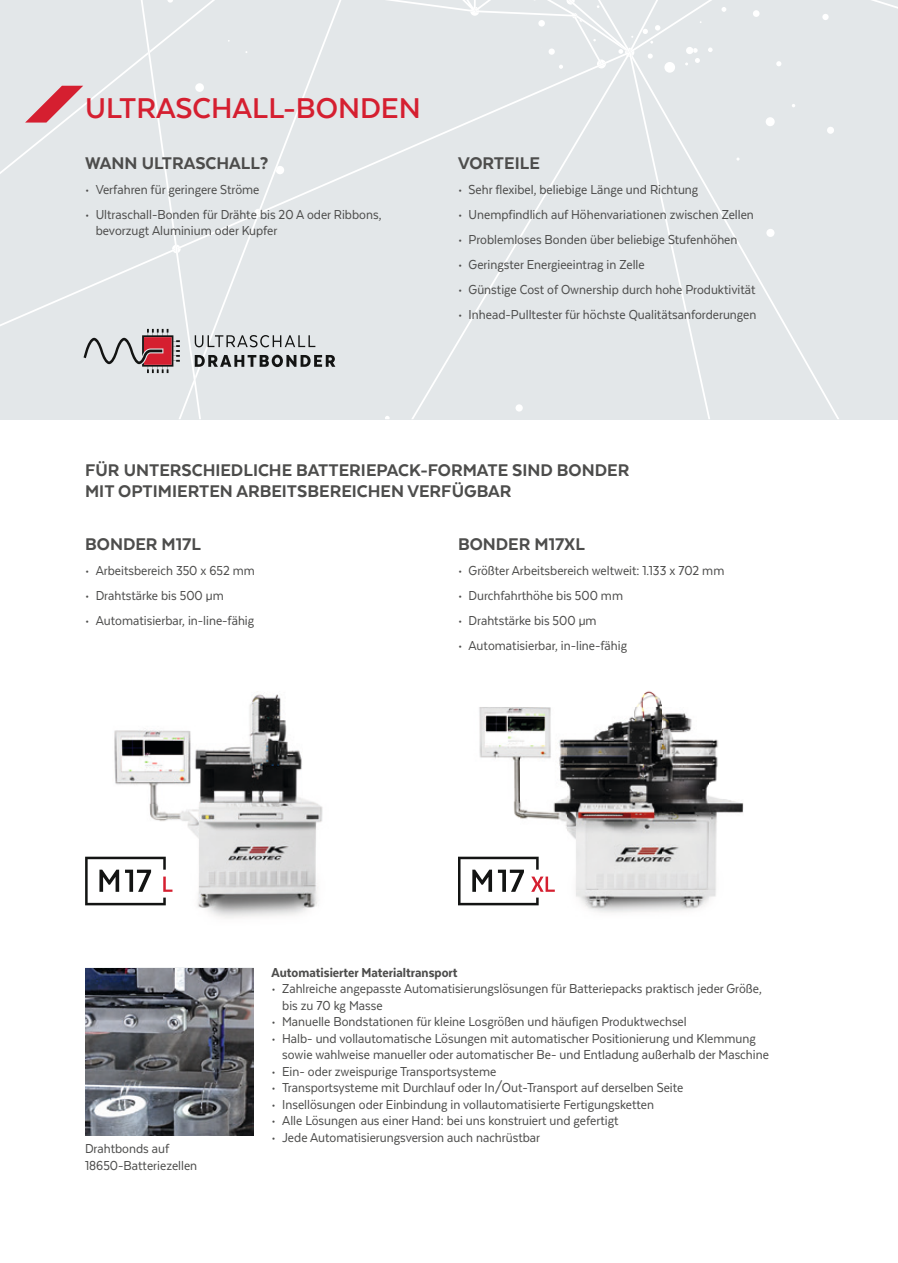
<style>
.page{position:relative;width:898px;height:1263px;background:#fff}
.page>*{position:absolute;margin:0;border:0;box-sizing:border-box;transform-origin:0 0}
.t1{font:700 33px "Texta";color:#d51f30}
.t2{font:800 19.5px/21.5px "Texta";color:#4d4d4c}
.t3{font:15px/16.5px "Texta Narrow";color:#4d4d4c}
.t4{font:800 15px "Texta Narrow";color:#4d4d4c}
</style>
<div class="page">
<div style="left:0;top:0;width:897px;height:419px;background:#e3e7e9"></div>
<svg style="left:871px;top:0;width:26px;height:8px"></svg>
<svg style="left:712px;top:7px;width:127px;height:412px"></svg>
<svg style="left:384px;top:0;width:328px;height:419px"></svg>
<img style="left:85px;top:968px;width:168px;height:168px">
<svg style="left:25px;top:0;width:310px;height:419px"></svg>
<img style="left:97px;top:694px;width:226px;height:224px">
<img style="left:473px;top:691px;width:271px;height:222px">
<svg style="left:85px;top:857px;width:87px;height:48px"></svg>
<svg style="left:458px;top:857px;width:96px;height:48px"></svg>
<h1 class="t1" style="left:85px;top:91px;width:337px">ULTRASCHALL-BONDEN</h1>
<h2 class="t2" style="left:85px;top:152px;width:185px">WANN ULTRASCHALL?</h2>
<p class="t3" style="left:85px;top:181px;width:176px">• Verfahren für geringere Ströme</p>
<p class="t3" style="left:96px;top:206px;width:287px;text-indent:-11px">• Ultraschall-Bonden für Drähte bis 20 A oder Ribbons, bevorzugt Aluminium oder Kupfer</p>
<h2 class="t2" style="left:458px;top:152px;width:83px">VORTEILE</h2>
<p class="t3" style="left:458px;top:181px;width:242px">• Sehr flexibel, beliebige Länge und Richtung</p>
<p class="t3" style="left:458px;top:206px;width:297px">• Unempfindlich auf Höhenvariationen zwischen Zellen</p>
<p class="t3" style="left:458px;top:231px;width:281px">• Problemloses Bonden über beliebige Stufenhöhen</p>
<p class="t3" style="left:458px;top:256px;width:188px">• Geringster Energieeintrag in Zelle</p>
<p class="t3" style="left:458px;top:281px;width:299px">• Günstige Cost of Ownership durch hohe Produktivität</p>
<p class="t3" style="left:458px;top:306px;width:300px">• Inhead-Pulltester für höchste Qualitätsanforderungen</p>
<h2 class="t2" style="left:85px;top:459px;width:545px">FÜR UNTERSCHIEDLICHE BATTERIEPACK-FORMATE SIND BONDER<br>MIT OPTIMIERTEN ARBEITSBEREICHEN VERFÜGBAR</h2>
<h2 class="t2" style="left:85px;top:533px;width:117px">BONDER M17L</h2>
<p class="t3" style="left:85px;top:562px;width:171px">• Arbeitsbereich 350 x 652 mm</p>
<p class="t3" style="left:85px;top:587px;width:140px">• Drahtstärke bis 500 µm</p>
<p class="t3" style="left:85px;top:612px;width:170px">• Automatisierbar, in-line-fähig</p>
<h2 class="t2" style="left:458px;top:533px;width:129px">BONDER M17XL</h2>
<p class="t3" style="left:458px;top:562px;width:268px">• Größter Arbeitsbereich weltweit: 1.133 x 702 mm</p>
<p class="t3" style="left:458px;top:587px;width:166px">• Durchfahrthöhe bis 500 mm</p>
<p class="t3" style="left:458px;top:612px;width:140px">• Drahtstärke bis 500 µm</p>
<p class="t3" style="left:458px;top:637px;width:170px">• Automatisierbar, in-line-fähig</p>
<p class="t3" style="left:85px;top:1140px;width:114px">Drahtbonds auf<br>18650-Batteriezellen</p>
<p class="t4" style="left:271px;top:964px;width:187px">Automatisierter Materialtransport</p>
<p class="t3" style="left:282px;top:980px;width:481px;text-indent:-11px">• Zahlreiche angepasste Automatisierungslösungen für Batteriepacks praktisch jeder Größe, bis zu 70 kg Masse</p>
<p class="t3" style="left:271px;top:1013px;width:416px">• Manuelle Bondstationen für kleine Losgrößen und häufigen Produktwechsel</p>
<p class="t3" style="left:282px;top:1030px;width:488px;text-indent:-11px">• Halb- und vollautomatische Lösungen mit automatischer Positionierung und Klemmung sowie wahlweise manueller oder automatischer Be- und Entladung außerhalb der Maschine</p>
<p class="t3" style="left:271px;top:1063px;width:226px">• Ein- oder zweispurige Transportsysteme</p>
<p class="t3" style="left:271px;top:1079px;width:413px">• Transportsysteme mit Durchlauf oder In/Out-Transport auf derselben Seite</p>
<p class="t3" style="left:271px;top:1096px;width:384px">• Insellösungen oder Einbindung in vollautomatisierte Fertigungsketten</p>
<p class="t3" style="left:271px;top:1112px;width:348px">• Alle Lösungen aus einer Hand: bei uns konstruiert und gefertigt</p>
<p class="t3" style="left:271px;top:1129px;width:270px">• Jede Automatisierungsversion auch nachrüstbar</p>
</div>
